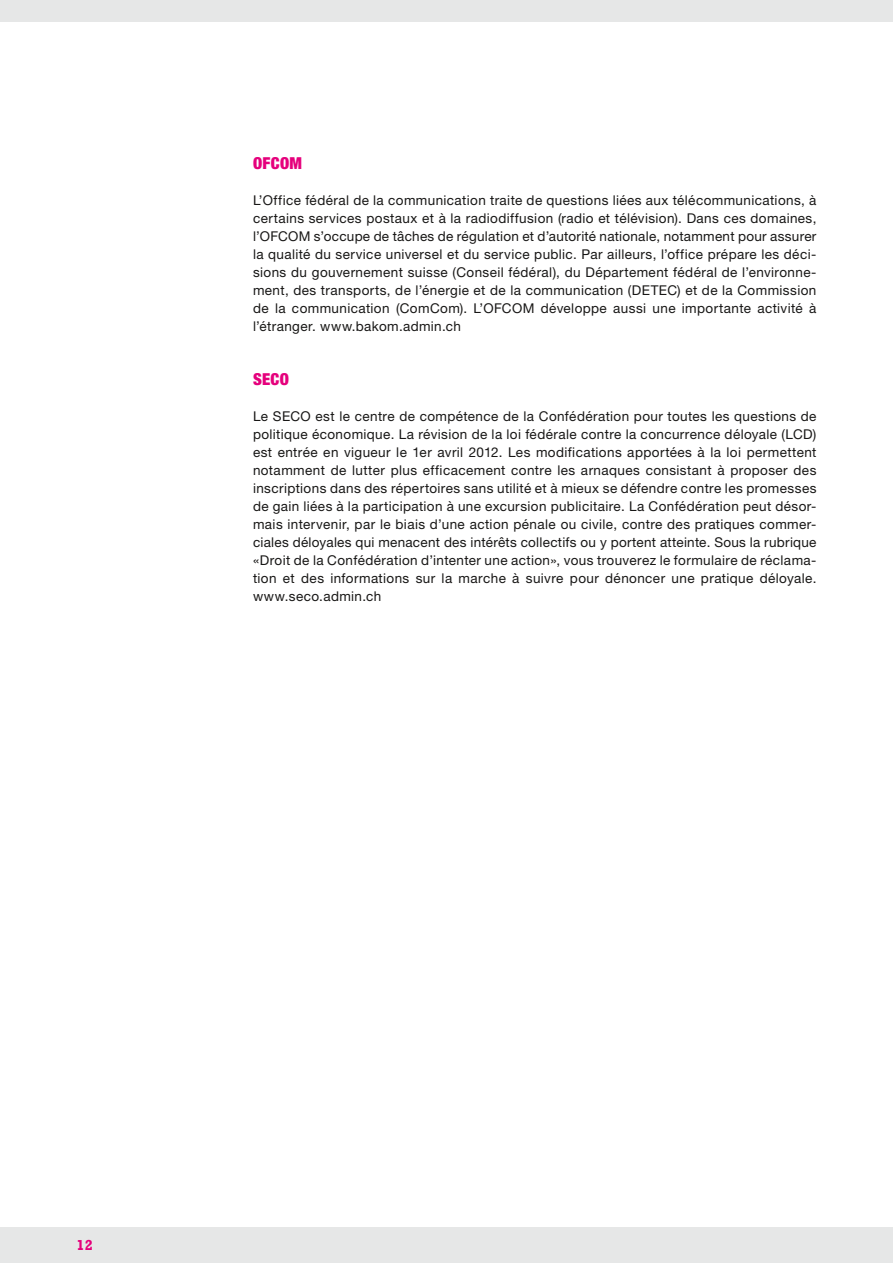
<style>
.page{position:relative;width:893px;height:1263px;background:#fff}
.page>*{position:absolute;margin:0;border:0;box-sizing:border-box;transform-origin:0 0}
.t1{font:900 condensed 16.5px "Helvetica Neue LT Std";letter-spacing:.02em;color:#e5007c}
.t2{font:700 14.85px "Rockwell";color:#e5007c}
.t3{font:13.5px/18px "Helvetica Neue LT Std";letter-spacing:.03em;color:#181716;text-align:justify}
</style>
<div class="page">
<div style="left:0;top:0;width:893px;height:21px;background:#e6e7e7"></div>
<div style="left:0;top:1227px;width:893px;height:36px;background:#e6e7e7"></div>
<p class="t1" style="left:253px;top:153px;width:51px">OFCOM</p>
<p class="t3" style="left:253px;top:191px;width:565px">L’Office fédéral de la communication traite de questions liées aux télécommunications, à certains services postaux et à la radiodiffusion (radio et télévision). Dans ces domaines, l’OFCOM s’occupe de tâches de régulation et d’autorité nationale, notamment pour assurer la qualité du service universel et du service public. Par ailleurs, l’office prépare les déci&shy;sions du gouvernement suisse (Conseil fédéral), du Département fédéral de l’environne&shy;ment, des transports, de l’énergie et de la communication (DETEC) et de la Commission de la communication (ComCom). L’OFCOM développe aussi une importante activité à l’étranger. www.bakom.admin.ch</p>
<p class="t1" style="left:253px;top:369px;width:38px">SECO</p>
<p class="t3" style="left:253px;top:407px;width:565px">Le SECO est le centre de compétence de la Confédération pour toutes les questions de politique économique. La révision de la loi fédérale contre la concurrence déloyale (LCD) est entrée en vigueur le 1er avril 2012. Les modifications apportées à la loi permettent notamment de lutter plus efficacement contre les arnaques consistant à proposer des inscriptions dans des répertoires sans utilité et à mieux se défendre contre les promesses de gain liées à la participation à une excursion publicitaire. La Confédération peut désor&shy;mais intervenir, par le biais d’une action pénale ou civile, contre des pratiques commer&shy;ciales déloyales qui menacent des intérêts collectifs ou y portent atteinte. Sous la rubrique «Droit de la Confédération d’intenter une action», vous trouverez le formulaire de réclama&shy;tion et des informations sur la marche à suivre pour dénoncer une pratique déloyale. www.seco.admin.ch</p>
<p class="t2" style="left:77px;top:1236px;width:18px">12</p>
</div>
